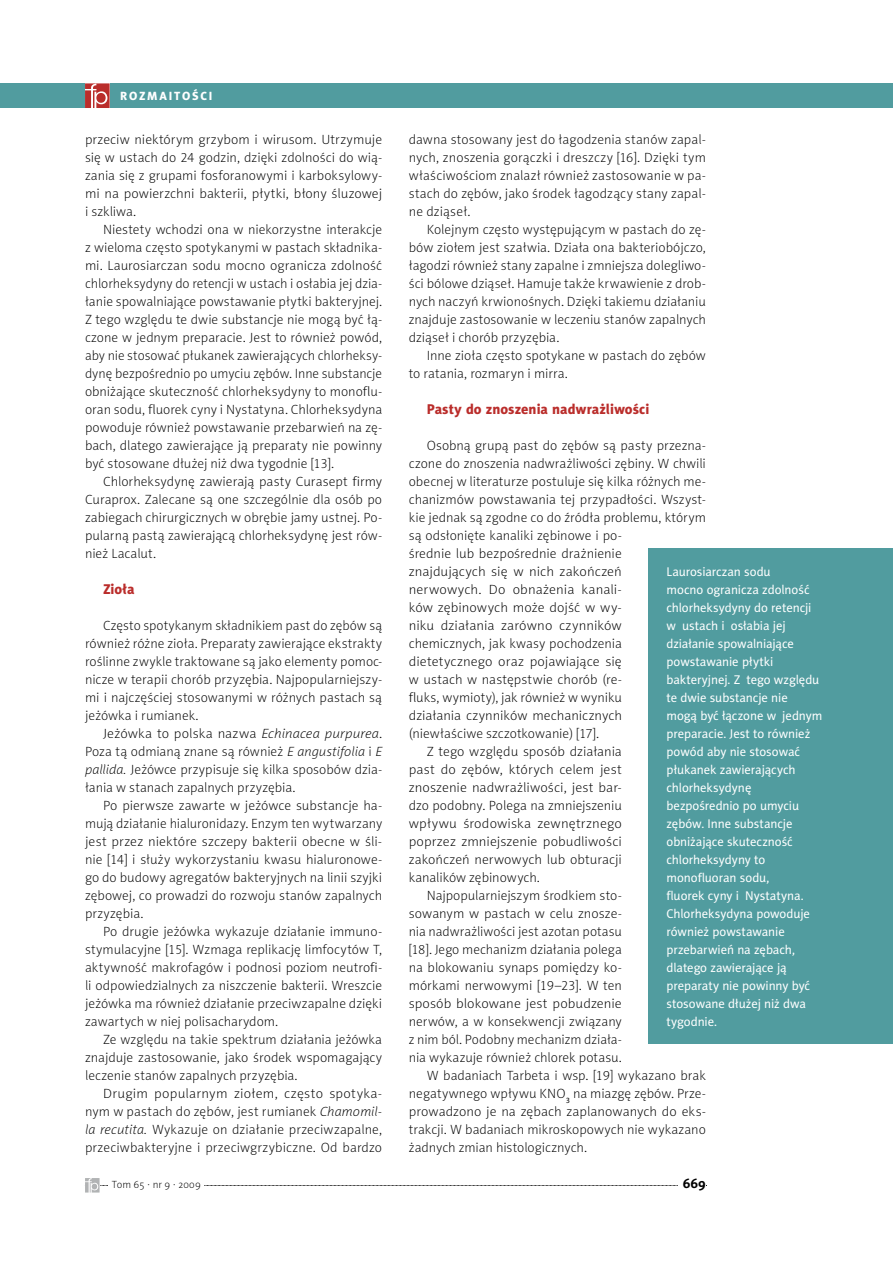
<style>
.page{position:relative;width:893px;height:1263px;background:#fff}
.page>*{position:absolute;margin:0;border:0;box-sizing:border-box;transform-origin:0 0}
.t1{font:14.25px "Naomi Sans EFN Heavy";letter-spacing:.005em;color:#ba2d2b}
.t2{font:13.5px/18px "Naomi Sans EFN Thin";letter-spacing:.005em;color:#000;text-align:justify}
.t3{font:700 13.5px "Naomi Sans EFN";color:#000}
.t4{font:12.75px/18px "Naomi Sans EFN";letter-spacing:-.005em;color:#fff}
.t5{font:12px "Naomi Sans EFN Heavy";color:#fff}
.t6{font:10.5px "Naomi Sans EFN Thin";letter-spacing:.01em;color:#000}
.s1{font-style:italic}
</style>
<div class="page">
<div style="left:0;top:83px;width:893px;height:25px;background:#519c9f"></div>
<svg style="left:85px;top:83px;width:25px;height:25px"></svg>
<svg style="left:85px;top:1178px;width:622px;height:14px"></svg>
<div style="left:648px;top:549px;width:245px;height:495px;background:#519c9f"></div>
<p class="t5" style="left:120px;top:89px;width:94px">rozmaitości</p>
<p class="t2" style="left:85px;top:131px;width:299px">przeciw niektórym grzybom i wirusom. Utrzymuje się w ustach do 24 godzin, dzięki zdolności do wią&shy;zania się z grupami fosforanowymi i karboksylowy&shy;mi na powierzchni bakterii, płytki, błony śluzowej i szkliwa.</p>
<p class="t2" style="left:85px;top:221px;width:299px;text-indent:18px">Niestety wchodzi ona w niekorzystne interakcje z wieloma często spotykanymi w pastach składnika&shy;mi. Laurosiarczan sodu mocno ogranicza zdolność chlorheksydyny do retencji w ustach i osłabia jej dzia&shy;łanie spowalniające powstawanie płytki bakteryjnej.<br>Z tego względu te dwie substancje nie mogą być łą&shy;czone w jednym preparacie. Jest to również powód, aby nie stosować płukanek zawierających chlorheksy&shy;dynę bezpośrednio po umyciu zębów. Inne substancje obniżające skuteczność chlorheksydyny to monoflu&shy;oran sodu, fluorek cyny i Nystatyna. Chlorheksydyna powoduje również powstawanie przebarwień na zę&shy;bach, dlatego zawierające ją preparaty nie powinny być stosowane dłużej niż dwa tygodnie [13].</p>
<p class="t2" style="left:85px;top:473px;width:299px;text-indent:18px">Chlorheksydynę zawierają pasty Curasept firmy Curaprox. Zalecane są one szczególnie dla osób po zabiegach chirurgicznych w obrębie jamy ustnej. Po&shy;pularną pastą zawierającą chlorheksydynę jest rów&shy;nież Lacalut.</p>
<p class="t1" style="left:103px;top:581px;width:33px">Zioła</p>
<p class="t2" style="left:85px;top:617px;width:299px;text-indent:18px">Często spotykanym składnikiem past do zębów są również różne zioła. Preparaty zawierające ekstrakty roślinne zwykle traktowane są jako elementy pomoc&shy;nicze w terapii chorób przyzębia. Najpopularniejszy&shy;mi i najczęściej stosowanymi w różnych pastach są jeżówka i rumianek.</p>
<p class="t2" style="left:85px;top:725px;width:299px;text-indent:18px">Jeżówka to polska nazwa <span class="s1">Echinacea purpurea</span>.<br>Poza tą odmianą znane są również <span class="s1">E angustifolia</span> i <span class="s1">E pallida.</span> Jeżówce przypisuje się kilka sposobów dzia&shy;łania w stanach zapalnych przyzębia.</p>
<p class="t2" style="left:85px;top:797px;width:299px;text-indent:18px">Po pierwsze zawarte w jeżówce substancje ha&shy;mują działanie hialuronidazy. Enzym ten wytwarzany jest przez niektóre szczepy bakterii obecne w śli&shy;nie [14] i służy wykorzystaniu kwasu hialuronowe&shy;go do budowy agregatów bakteryjnych na linii szyjki zębowej, co prowadzi do rozwoju stanów zapalnych przyzębia.</p>
<p class="t2" style="left:85px;top:923px;width:299px;text-indent:18px">Po drugie jeżówka wykazuje działanie immuno&shy;stymulacyjne [15]. Wzmaga replikację limfocytów T, aktywność makrofagów i podnosi poziom neutrofi&shy;li odpowiedzialnych za niszczenie bakterii. Wreszcie jeżówka ma również działanie przeciwzapalne dzięki zawartych w niej polisacharydom.</p>
<p class="t2" style="left:85px;top:1031px;width:299px;text-indent:18px">Ze względu na takie spektrum działania jeżówka znajduje zastosowanie, jako środek wspomagający leczenie stanów zapalnych przyzębia.</p>
<p class="t2" style="left:85px;top:1085px;width:299px;text-indent:18px">Drugim popularnym ziołem, często spotyka&shy;nym w pastach do zębów, jest rumianek <span class="s1">Chamomil&shy;la recutita.</span> Wykazuje on działanie przeciwzapalne, przeciwbakteryjne i przeciwgrzybiczne. Od bardzo</p>
<p class="t2" style="left:409px;top:131px;width:299px">dawna stosowany jest do łagodzenia stanów zapal&shy;nych, znoszenia gorączki i dreszczy [16]. Dzięki tym właściwościom znalazł również zastosowanie w pa&shy;stach do zębów, jako środek łagodzący stany zapal&shy;ne dziąseł.</p>
<p class="t2" style="left:409px;top:221px;width:299px;text-indent:18px">Kolejnym często występującym w pastach do zę&shy;bów ziołem jest szałwia. Działa ona bakteriobójczo, łagodzi również stany zapalne i zmniejsza dolegliwo&shy;ści bólowe dziąseł. Hamuje także krwawienie z drob&shy;nych naczyń krwionośnych. Dzięki takiemu działaniu znajduje zastosowanie w leczeniu stanów zapalnych dziąseł i chorób przyzębia.</p>
<p class="t2" style="left:409px;top:347px;width:299px;text-indent:18px">Inne zioła często spotykane w pastach do zębów to ratania, rozmaryn i mirra.</p>
<p class="t1" style="left:427px;top:401px;width:224px">Pasty do znoszenia nadwrażliwości</p>
<p class="t2" style="left:427px;top:437px;width:281px">Osobną grupą past do zębów są pasty przezna-</p>
<p class="t2" style="left:409px;top:455px;width:299px">czone do znoszenia nadwrażliwości zębiny. W chwili</p>
<p class="t2" style="left:409px;top:473px;width:299px">obecnej w literaturze postuluje się kilka różnych me-</p>
<p class="t2" style="left:409px;top:491px;width:299px">chanizmów powstawania tej przypadłości. Wszyst-</p>
<p class="t2" style="left:409px;top:509px;width:299px">kie jednak są zgodne co do źródła problemu, którym</p>
<p class="t2" style="left:409px;top:527px;width:215px">są odsłonięte kanaliki zębinowe i po-</p>
<p class="t2" style="left:409px;top:545px;width:214px">średnie lub bezpośrednie drażnienie</p>
<p class="t2" style="left:409px;top:563px;width:215px">znajdujących się w nich zakończeń</p>
<p class="t2" style="left:409px;top:581px;width:215px">nerwowych. Do obnażenia kanali-</p>
<p class="t2" style="left:409px;top:599px;width:215px">ków zębinowych może dojść w wy-</p>
<p class="t2" style="left:409px;top:617px;width:215px">niku działania zarówno czynników</p>
<p class="t2" style="left:409px;top:635px;width:215px">chemicznych, jak kwasy pochodzenia</p>
<p class="t2" style="left:409px;top:653px;width:214px">dietetycznego oraz pojawiające się</p>
<p class="t2" style="left:409px;top:671px;width:215px">w ustach w następstwie chorób (re-</p>
<p class="t2" style="left:409px;top:689px;width:215px">fluks, wymioty), jak również w wyniku</p>
<p class="t2" style="left:409px;top:707px;width:215px">działania czynników mechanicznych</p>
<p class="t2" style="left:409px;top:725px;width:192px">(niewłaściwe szczotkowanie) [17].</p>
<p class="t2" style="left:427px;top:743px;width:197px">Z tego względu sposób działania</p>
<p class="t2" style="left:409px;top:761px;width:214px">past do zębów, których celem jest</p>
<p class="t2" style="left:409px;top:779px;width:215px">znoszenie nadwrażliwości, jest bar-</p>
<p class="t2" style="left:409px;top:797px;width:215px">dzo podobny. Polega na zmniejszeniu</p>
<p class="t2" style="left:409px;top:815px;width:214px">wpływu środowiska zewnętrznego</p>
<p class="t2" style="left:409px;top:833px;width:215px">poprzez zmniejszenie pobudliwości</p>
<p class="t2" style="left:409px;top:851px;width:214px">zakończeń nerwowych lub obturacji</p>
<p class="t2" style="left:409px;top:869px;width:133px">kanalików zębinowych.</p>
<p class="t2" style="left:427px;top:887px;width:197px">Najpopularniejszym środkiem sto-</p>
<p class="t2" style="left:409px;top:905px;width:215px">sowanym w pastach w celu znosze-</p>
<p class="t2" style="left:409px;top:923px;width:215px">nia nadwrażliwości jest azotan potasu</p>
<p class="t2" style="left:409px;top:941px;width:214px">[18]. Jego mechanizm działania polega</p>
<p class="t2" style="left:409px;top:959px;width:215px">na blokowaniu synaps pomiędzy ko-</p>
<p class="t2" style="left:409px;top:977px;width:215px">mórkami nerwowymi [19–23]. W ten</p>
<p class="t2" style="left:409px;top:995px;width:214px">sposób blokowane jest pobudzenie</p>
<p class="t2" style="left:409px;top:1013px;width:215px">nerwów, a w konsekwencji związany</p>
<p class="t2" style="left:409px;top:1031px;width:215px">z nim ból. Podobny mechanizm działa-</p>
<p class="t2" style="left:409px;top:1049px;width:214px">nia wykazuje również chlorek potasu.</p>
<p class="t2" style="left:427px;top:1067px;width:281px">W badaniach Tarbeta i wsp. [19] wykazano brak</p>
<p class="t2" style="left:409px;top:1085px;width:299px">negatywnego wpływu KNO<sub>3</sub> na miazgę zębów. Prze-</p>
<p class="t2" style="left:409px;top:1103px;width:299px">prowadzono je na zębach zaplanowanych do eks-</p>
<p class="t2" style="left:409px;top:1121px;width:299px">trakcji. W badaniach mikroskopowych nie wykazano</p>
<p class="t2" style="left:409px;top:1139px;width:180px">żadnych zmian histologicznych.</p>
<p class="t4" style="left:666px;top:563px;width:158px">Laurosiarczan sodu<br>mocno ogranicza zdolność chlorheksydyny do retencji w ustach i osłabia jej działanie spowalniające powstawanie płytki bakteryjnej. Z tego względu te dwie substancje nie<br>mogą być łączone w jednym preparacie. Jest to również powód aby nie stosować płukanek zawierających chlorheksydynę bezpośrednio po umyciu zębów. Inne substancje obniżające skuteczność chlorheksydyny to monofluoran sodu,<br>fluorek cyny i Nystatyna.<br>Chlorheksydyna powoduje również powstawanie przebarwień na zębach, dlatego zawierające ją preparaty nie powinny być stosowane dłużej niż dwa tygodnie.</p>
<p class="t6" style="left:112px;top:1179px;width:90px">Tom 65 · nr 9 · 2009</p>
<p class="t3" style="left:683px;top:1176px;width:25px">669</p>
</div>
